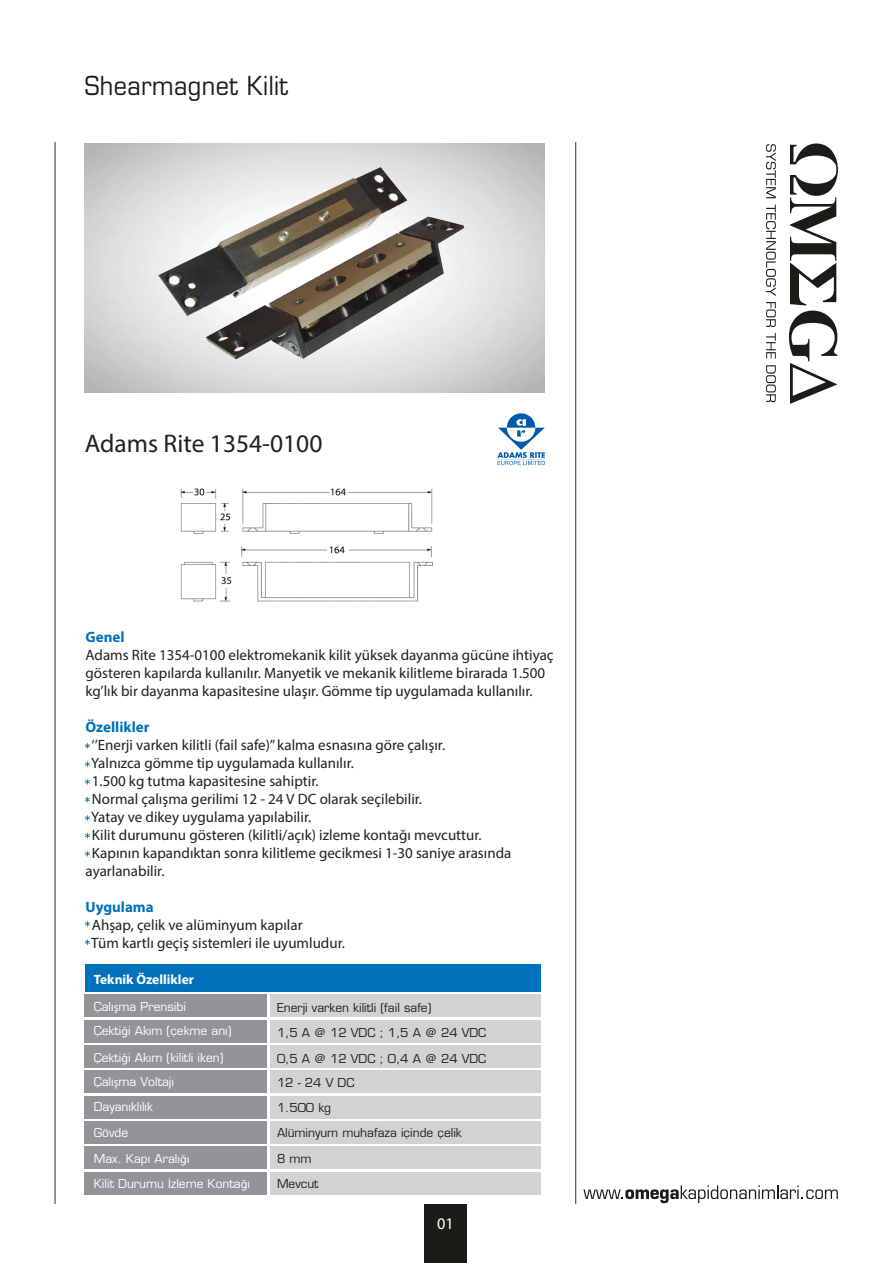
<style>
.page{position:relative;width:893px;height:1263px;background:#fff}
.page>*{position:absolute;margin:0;border:0;box-sizing:border-box;transform-origin:0 0}
.t1{font:25.5px "Myriad Pro";color:#231f20}
.t2{font:25.5px "Eurostile LT Std";letter-spacing:.02em;color:#1c1b18;scale:.92 1}
.t3{font:16.2px "Myriad Pro";color:#fff}
.t4{font:15px/18px "Myriad Pro";color:#231f20}
.t5{font:700 15px "Myriad Pro";color:#0071bb}
.t6{font:700 13.5px "Myriad Pro";color:#fff}
.t7{font:12px/25px "Eurostile LT Std";color:#fff}
.t8{font:12px/25.2px "Eurostile LT Std";color:#231f20}
.s1{font-family:"Myriad Pro"}
</style>
<div class="page">
<div style="left:425px;top:1204px;width:42px;height:59px;background:#1c1b18"></div>
<svg style="left:766px;top:144px;width:10px;height:54px"></svg>
<svg style="left:766px;top:205px;width:10px;height:91px"></svg>
<svg style="left:766px;top:302px;width:10px;height:25px"></svg>
<svg style="left:766px;top:333px;width:10px;height:26px"></svg>
<svg style="left:766px;top:365px;width:10px;height:37px"></svg>
<svg style="left:789px;top:144px;width:49px;height:260px"></svg>
<hr style="left:575px;top:142px;width:1px;height:1062px;background:#342f2b">
<hr style="left:55px;top:142px;width:1px;height:1062px;background:#342f2b">
<svg style="left:583px;top:1185px;width:255px;height:18px"></svg>
<div style="left:270px;top:1121px;width:270px;height:23px;background:#d0d2d3"></div>
<div style="left:85px;top:1121px;width:182px;height:23px;background:#929497"></div>
<div style="left:270px;top:1172px;width:270px;height:23px;background:#d0d2d3"></div>
<div style="left:85px;top:1172px;width:182px;height:23px;background:#929497"></div>
<div style="left:270px;top:1146px;width:270px;height:23px;background:#d0d2d3"></div>
<div style="left:85px;top:1146px;width:182px;height:23px;background:#929497"></div>
<div style="left:270px;top:994px;width:270px;height:23px;background:#d0d2d3"></div>
<div style="left:270px;top:1020px;width:270px;height:23px;background:#d0d2d3"></div>
<div style="left:270px;top:1045px;width:270px;height:23px;background:#d0d2d3"></div>
<div style="left:270px;top:1070px;width:270px;height:23px;background:#d0d2d3"></div>
<div style="left:270px;top:1096px;width:270px;height:22px;background:#d0d2d3"></div>
<div style="left:85px;top:994px;width:182px;height:23px;background:#929497"></div>
<div style="left:85px;top:1020px;width:182px;height:23px;background:#929497"></div>
<div style="left:85px;top:1045px;width:182px;height:23px;background:#929497"></div>
<div style="left:85px;top:1070px;width:182px;height:23px;background:#929497"></div>
<div style="left:85px;top:1096px;width:182px;height:22px;background:#929497"></div>
<div style="left:85px;top:964px;width:455px;height:28px;background:#0071bb"></div>
<svg style="left:497px;top:413px;width:48px;height:52px"></svg>
<svg style="left:85px;top:939px;width:5px;height:6px"></svg>
<svg style="left:85px;top:921px;width:5px;height:5px"></svg>
<svg style="left:85px;top:851px;width:5px;height:5px"></svg>
<svg style="left:85px;top:833px;width:5px;height:5px"></svg>
<svg style="left:85px;top:815px;width:5px;height:6px"></svg>
<svg style="left:85px;top:797px;width:5px;height:5px"></svg>
<svg style="left:85px;top:779px;width:5px;height:5px"></svg>
<svg style="left:85px;top:761px;width:5px;height:6px"></svg>
<svg style="left:85px;top:743px;width:5px;height:5px"></svg>
<img style="left:180px;top:488px;width:253px;height:114px">
<img style="left:158px;top:167px;width:249px;height:150px">
<img style="left:205px;top:216px;width:259px;height:144px">
<h1 class="t2" style="left:85px;top:70px;width:223px">Shearmagnet Kilit</h1>
<h1 class="t1" style="left:85px;top:428px;width:239px">Adams Rite 1354-0100</h1>
<p class="t5" style="left:86px;top:627px;width:41px">Genel</p>
<p class="t4" style="left:86px;top:646px;width:470px">Adams Rite 1354-0100 elektromekanik kilit yüksek dayanma gücüne ihtiyaç gösteren kapılarda kullanılır. Manyetik ve mekanik kilitleme birarada 1.500 kg’lık bir dayanma kapasitesine ulaşır. Gömme tip uygulamada kullanılır.</p>
<p class="t5" style="left:86px;top:717px;width:65px">Özellikler</p>
<p class="t4" style="left:92px;top:736px;width:355px">‘’Enerji varken kilitli (fail safe)’’ kalma esnasına göre çalışır.</p>
<p class="t4" style="left:91px;top:754px;width:264px">Yalnızca gömme tip uygulamada kullanılır.</p>
<p class="t4" style="left:92px;top:772px;width:228px">1.500 kg tutma kapasitesine sahiptir.</p>
<p class="t4" style="left:92px;top:790px;width:332px">Normal çalışma gerilimi 12 - 24 V DC olarak seçilebilir.</p>
<p class="t4" style="left:91px;top:808px;width:221px">Yatay ve dikey uygulama yapılabilir.</p>
<p class="t4" style="left:92px;top:826px;width:391px">Kilit durumunu gösteren (kilitli/açık) izleme kontağı mevcuttur.</p>
<p class="t4" style="left:92px;top:844px;width:421px">Kapının kapandıktan sonra kilitleme gecikmesi 1-30 saniye arasında</p>
<p class="t4" style="left:86px;top:862px;width:80px">ayarlanabilir.</p>
<p class="t5" style="left:86px;top:897px;width:70px">Uygulama</p>
<p class="t4" style="left:91px;top:916px;width:255px">Ahşap, çelik ve alüminyum kapılar<br>Tüm kartlı geçiş sistemleri ile uyumludur.</p>
<p class="t6" style="left:94px;top:970px;width:102px">Teknik Özellikler</p>
<p class="t7" style="left:94px;top:994px;width:94px">Çalı<span class="s1">ş</span>ma Prensibi</p>
<p class="t8" style="left:277px;top:995px;width:156px">Enerji varken kilitli (fail safe)</p>
<p class="t7" style="left:94px;top:1018px;width:139px">Çekti<span class="s1">ğ</span>i Akım (çekme anı)</p>
<p class="t7" style="left:94px;top:1069px;width:82px">Çalı<span class="s1">ş</span>ma Voltajı<br>Dayanıklılık</p>
<p class="t7" style="left:94px;top:1120px;width:36px">Gövde</p>
<p class="t8" style="left:277px;top:1020px;width:211px">1,5 A @ 12 VDC ; 1,5 A @ 24 VDC</p>
<p class="t7" style="left:94px;top:1045px;width:131px">Çekti<span class="s1">ğ</span>i Akım (kilitli iken)</p>
<p class="t8" style="left:277px;top:1046px;width:211px">0,5 A @ 12 VDC ; 0,4 A @ 24 VDC</p>
<p class="t8" style="left:277px;top:1070px;width:186px">12 - 24 V DC<br>1.500 kg<br>Alüminyum muhafaza içinde çelik</p>
<p class="t7" style="left:94px;top:1146px;width:97px">Max. Kapı Aralı<span class="s1">ğı</span></p>
<p class="t8" style="left:277px;top:1146px;width:36px">8 mm</p>
<p class="t7" style="left:94px;top:1171px;width:158px">Kilit Durumu <span class="s1">İ</span>zleme Konta<span class="s1">ğ</span>ı</p>
<p class="t8" style="left:277px;top:1171px;width:43px">Mevcut</p>
<p class="t3" style="left:437px;top:1213px;width:18px">01</p>
</div>
